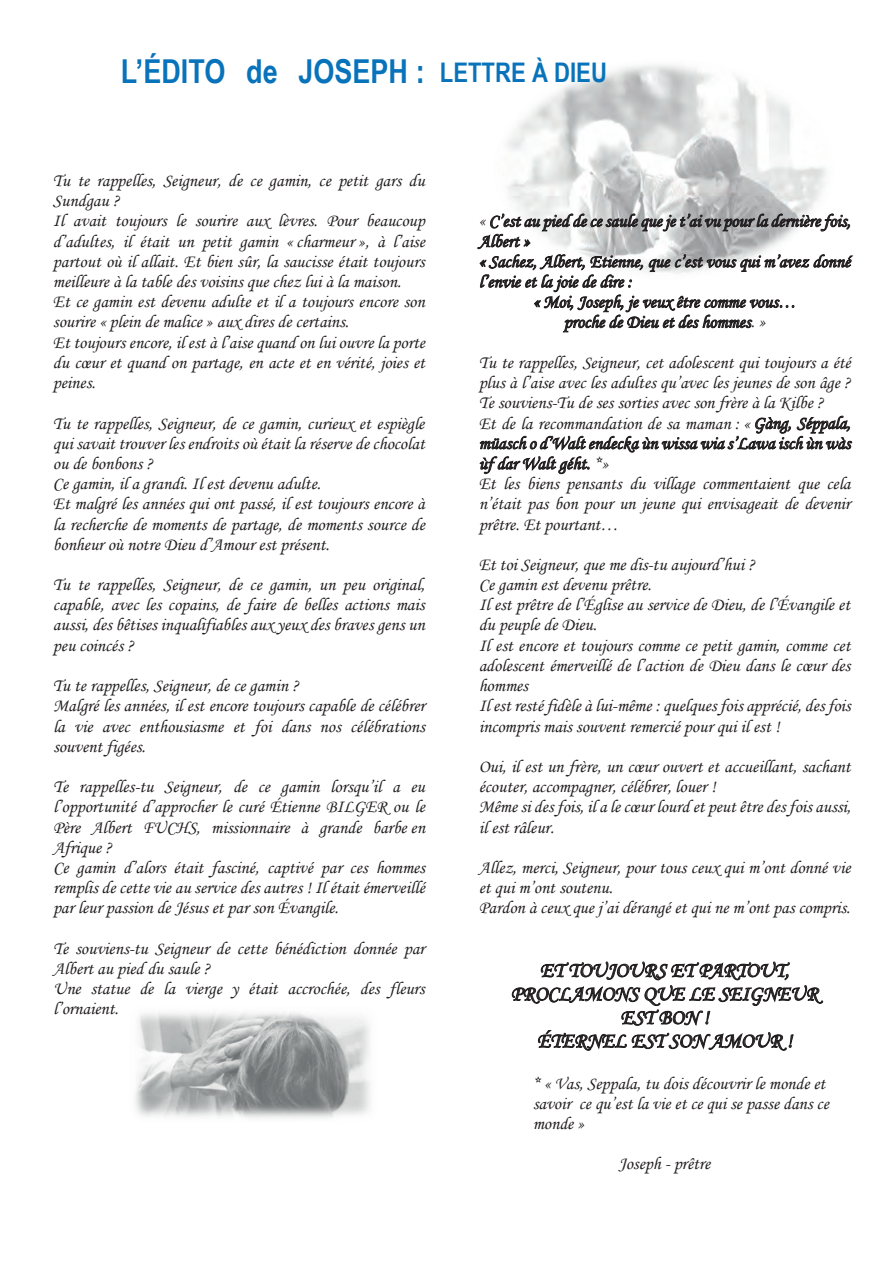
<style>
.page{position:relative;width:893px;height:1263px;background:#fff}
.page>*{position:absolute;margin:0;border:0;box-sizing:border-box;transform-origin:0 0}
.t1{font:700 33px "Arial Narrow";color:#0873bb}
.t2{font:700 27px "Arial Narrow";color:#0873bb}
.t3{font:21px/23.5px "Monotype Corsiva";color:#231f20;text-align:center}
.t4{font:18px/20.2px "Monotype Corsiva";color:#231f20}
</style>
<div class="page">
<img style="left:507px;top:64px;width:320px;height:210px">
<img style="left:135px;top:1012px;width:236px;height:106px">
<h1 class="t1" style="left:121px;top:46px;width:306px">L’ÉDITO de JOSEPH :</h1>
<h2 class="t2" style="left:440px;top:52px;width:169px">LETTRE À DIEU</h2>
<p class="t4" style="left:53px;top:171px;width:373px">Tu te rappelles, Seigneur, de ce gamin, ce petit gars du Sundgau ?<br>Il avait toujours le sourire aux lèvres. Pour beaucoup d’adultes, il était un petit gamin « charmeur », à l’aise partout où il allait. Et bien sûr, la saucisse était toujours meilleure à la table des voisins que chez lui à la maison.<br>Et ce gamin est devenu adulte et il a toujours encore son sourire « plein de malice » aux dires de certains.<br>Et toujours encore, il est à l’aise quand on lui ouvre la porte du cœur et quand on partage, en acte et en vérité, joies et peines.</p>
<p class="t4" style="left:53px;top:413px;width:373px">Tu te rappelles, Seigneur, de ce gamin, curieux et espiègle qui savait trouver les endroits où était la réserve de chocolat ou de bonbons ?<br>Ce gamin, il a grandi. Il est devenu adulte.<br>Et malgré les années qui ont passé, il est toujours encore à la recherche de moments de partage, de moments source de bonheur où notre Dieu d’Amour est présent.</p>
<p class="t4" style="left:53px;top:575px;width:373px;text-align:justify">Tu te rappelles, Seigneur, de ce gamin, un peu original, capable, avec les copains, de faire de belles actions mais aussi, des bêtises inqualifiables aux yeux des braves gens un peu coincés ?</p>
<p class="t4" style="left:53px;top:676px;width:373px">Tu te rappelles, Seigneur, de ce gamin ?<br>Malgré les années, il est encore toujours capable de célébrer la vie avec enthousiasme et foi dans nos célébrations souvent figées.</p>
<p class="t4" style="left:53px;top:777px;width:373px">Te rappelles-tu Seigneur, de ce gamin lorsqu’il a eu l’opportunité d’approcher le curé Étienne BILGER ou le Père Albert FUCHS, missionnaire à grande barbe en Afrique ?<br>Ce gamin d’alors était fasciné, captivé par ces hommes remplis de cette vie au service des autres ! Il était émerveillé par leur passion de Jésus et par son Évangile.</p>
<p class="t4" style="left:53px;top:938px;width:373px">Te souviens-tu Seigneur de cette bénédiction donnée par Albert au pied du saule ?<br>Une statue de la vierge y était accrochée, des fleurs l’ornaient.</p>
<p class="t4" style="left:479px;top:211px;width:373px">« C’est au pied de ce saule que je t’ai vu pour la dernière fois,</p>
<p class="t4" style="left:479px;top:231px;width:53px">Albert »</p>
<p class="t4" style="left:479px;top:251px;width:373px">« Sachez, Albert, Etienne, que c’est vous qui m’avez donné</p>
<p class="t4" style="left:479px;top:272px;width:155px">l’envie et la joie de dire :</p>
<p class="t4" style="left:533px;top:292px;width:264px">« Moi, Joseph, je veux être comme vous…</p>
<p class="t4" style="left:564px;top:312px;width:204px">proche de Dieu et des hommes. »</p>
<p class="t4" style="left:479px;top:352px;width:373px">Tu te rappelles, Seigneur, cet adolescent qui toujours a été plus à l’aise avec les adultes qu’avec les jeunes de son âge ?<br>Te souviens-Tu de ses sorties avec son frère à la Kilbe ?<br>Et de la recommandation de sa maman : « Gàng, Séppala, müasch o d’Walt endecka ùn wissa wia s’Lawa isch ùn wàs ùf dar Walt géht. *»<br>Et les biens pensants du village commentaient que cela n’était pas bon pour un jeune qui envisageait de devenir prêtre. Et pourtant…</p>
<p class="t4" style="left:479px;top:554px;width:373px">Et toi Seigneur, que me dis-tu aujourd’hui ?<br>Ce gamin est devenu prêtre.<br>Il est prêtre de l’Église au service de Dieu, de l’Évangile et du peuple de Dieu.<br>Il est encore et toujours comme ce petit gamin, comme cet adolescent émerveillé de l’action de Dieu dans le cœur des hommes<br>Il est resté fidèle à lui-même : quelques fois apprécié, des fois incompris mais souvent remercié pour qui il est !</p>
<p class="t4" style="left:479px;top:756px;width:373px">Oui, il est un frère, un cœur ouvert et accueillant, sachant écouter, accompagner, célébrer, louer !<br>Même si des fois, il a le cœur lourd et peut être des fois aussi, il est râleur.</p>
<p class="t4" style="left:479px;top:857px;width:373px">Allez, merci, Seigneur, pour tous ceux qui m’ont donné vie et qui m’ont soutenu.<br>Pardon à ceux que j’ai dérangé et qui ne m’ont pas compris.</p>
<p class="t3" style="left:511px;top:958px;width:309px">ET TOUJOURS ET PARTOUT,<br>PROCLAMONS QUE LE SEIGNEUR<br>EST BON !<br>ÉTERNEL EST SON AMOUR !</p>
<p class="t4" style="left:533px;top:1073px;width:298px">* « Vas, Seppala, tu dois découvrir le monde et savoir ce qu’est la vie et ce qui se passe dans ce monde »</p>
<p class="t4" style="left:619px;top:1154px;width:93px">Joseph - prêtre</p>
</div>
